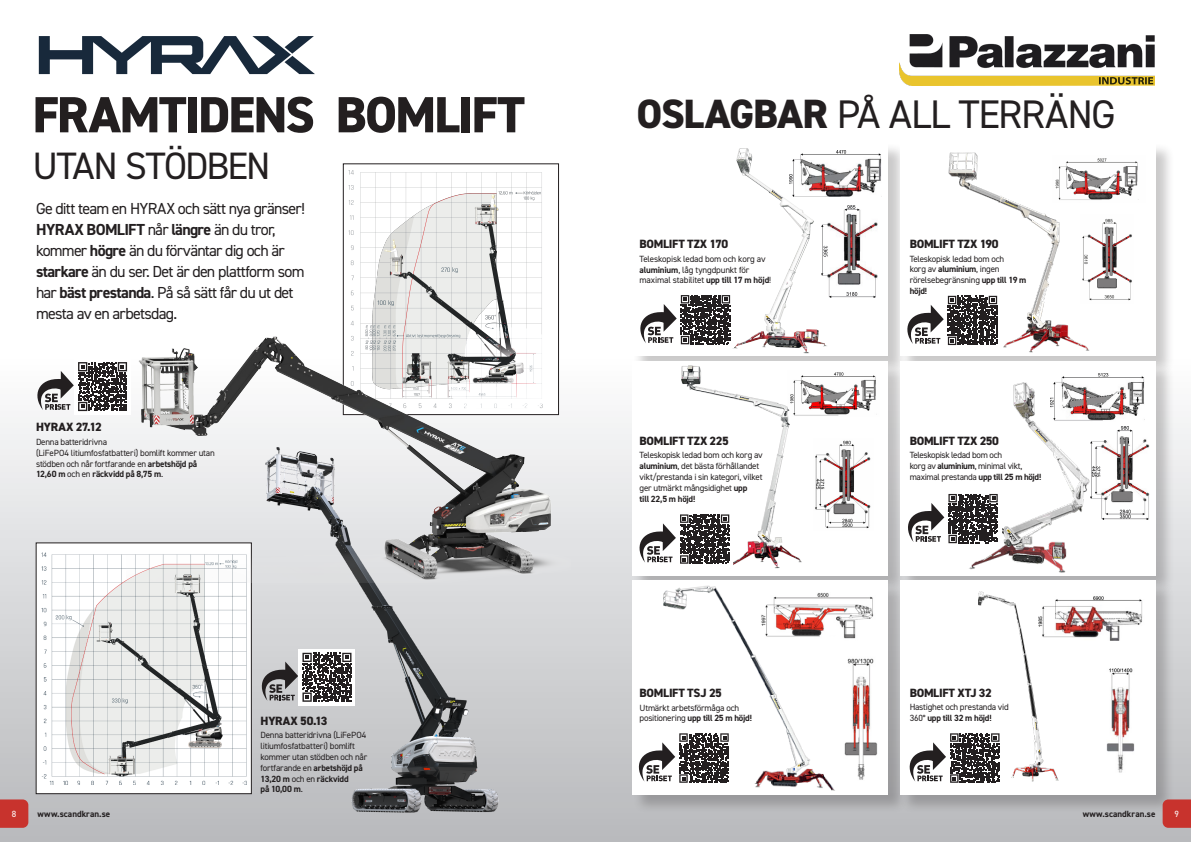
<style>
.page{position:relative;width:1191px;height:842px;background:#fff}
.page>*{position:absolute;margin:0;border:0;box-sizing:border-box;transform-origin:0 0}
.t1{font:800 51px "DIN2014";letter-spacing:-.035em;color:#231f20}
.t2{font:40px "DIN2014";letter-spacing:-.025em;color:#231f20}
.t3{font:38.2px "DIN2014";letter-spacing:-.045em;color:#231f20}
.t4{font:16px/21px "DIN2014";letter-spacing:-.05em;color:#231f20}
.t5{font:800 12px "DIN2014";letter-spacing:-.025em;color:#231f20}
.t6{font:9px/10.8px "DIN2014";letter-spacing:-.025em;color:#231f20}
.t7{font:700 9px "DIN2014";color:#231f20}
.t8{font:9px "DIN2014";color:#fff}
.s1{font-weight:800;font-size:41px}
.s2{font-weight:700}
</style>
<div class="page">
<div style="left:0;top:0;width:1191px;height:842px;background:linear-gradient(to bottom,#fff,#c3c4c7)"></div>
<div style="left:632px;top:142px;width:275px;height:233px;background:#231f20;opacity:.24"></div>
<div style="left:632px;top:142px;width:255px;height:214px;background:#fff"></div>
<div style="left:632px;top:362px;width:275px;height:233px;background:#231f20;opacity:.24"></div>
<div style="left:632px;top:361px;width:255px;height:214px;background:#fff"></div>
<div style="left:632px;top:581px;width:275px;height:232px;background:#231f20;opacity:.24"></div>
<div style="left:632px;top:580px;width:255px;height:214px;background:#fff"></div>
<div style="left:900px;top:142px;width:274px;height:233px;background:#231f20;opacity:.24"></div>
<div style="left:899px;top:142px;width:256px;height:214px;background:#fff"></div>
<div style="left:900px;top:362px;width:274px;height:233px;background:#231f20;opacity:.24"></div>
<div style="left:899px;top:361px;width:256px;height:214px;background:#fff"></div>
<div style="left:900px;top:581px;width:274px;height:232px;background:#231f20;opacity:.24"></div>
<div style="left:899px;top:580px;width:256px;height:214px;background:#fff"></div>
<img style="left:242px;top:583px;width:289px;height:243px">
<div style="left:343px;top:164px;width:215px;height:251px;background:#fff"></div>
<img style="left:348px;top:170px;width:194px;height:161px">
<div style="left:343px;top:164px;width:215px;height:251px;border:1px solid #231f20"></div>
<div style="left:36px;top:543px;width:215px;height:251px;background:#fff"></div>
<img style="left:41px;top:553px;width:205px;height:232px">
<svg style="left:39px;top:36px;width:276px;height:38px"></svg>
<div style="left:729px;top:144px;width:104px;height:212px;background:#231f20;opacity:.25"></div>
<img style="left:789px;top:151px;width:93px;height:45px">
<img style="left:821px;top:205px;width:56px;height:92px">
<img style="left:899px;top:26px;width:256px;height:60px">
<img style="left:1095px;top:219px;width:37px;height:82px">
<img style="left:948px;top:152px;width:147px;height:201px">
<img style="left:1052px;top:155px;width:87px;height:47px">
<img style="left:839px;top:440px;width:32px;height:89px">
<img style="left:839px;top:372px;width:37px;height:43px">
<img style="left:1090px;top:426px;width:60px;height:94px">
<img style="left:969px;top:382px;width:121px;height:191px">
<div style="left:1044px;top:372px;width:103px;height:53px;background:#fff"></div>
<img style="left:1051px;top:374px;width:93px;height:47px">
<img style="left:838px;top:596px;width:36px;height:43px">
<div style="left:660px;top:584px;width:178px;height:226px;background:#231f20;opacity:.48"></div>
<img style="left:844px;top:658px;width:33px;height:122px">
<img style="left:1071px;top:596px;width:72px;height:44px">
<img style="left:1106px;top:668px;width:29px;height:105px">
<img style="left:979px;top:591px;width:92px;height:191px">
<div style="left:299px;top:649px;width:56px;height:57px;background:#fff"></div>
<svg style="left:302px;top:652px;width:50px;height:50px"></svg>
<svg style="left:256px;top:653px;width:95px;height:49px"></svg>
<div style="left:74px;top:358px;width:57px;height:57px;background:#fff"></div>
<svg style="left:32px;top:362px;width:94px;height:49px"></svg>
<div style="left:677px;top:291px;width:57px;height:57px;background:#fff"></div>
<svg style="left:680px;top:295px;width:51px;height:50px"></svg>
<svg style="left:640px;top:295px;width:90px;height:49px"></svg>
<div style="left:675px;top:730px;width:57px;height:56px;background:#fff"></div>
<div style="left:677px;top:731px;width:54px;height:54px;background:linear-gradient(to right,#fff,#fff)"></div>
<svg style="left:638px;top:733px;width:90px;height:50px"></svg>
<div style="left:946px;top:730px;width:57px;height:56px;background:#fff"></div>
<svg style="left:999px;top:733px;width:1px;height:49px"></svg>
<svg style="left:909px;top:733px;width:90px;height:50px"></svg>
<div style="left:944px;top:490px;width:57px;height:57px;background:#fff"></div>
<svg style="left:948px;top:494px;width:50px;height:50px"></svg>
<svg style="left:908px;top:494px;width:89px;height:49px"></svg>
<div style="left:944px;top:292px;width:57px;height:57px;background:#fff"></div>
<svg style="left:948px;top:295px;width:50px;height:51px"></svg>
<svg style="left:907px;top:296px;width:90px;height:49px"></svg>
<img style="left:126px;top:331px;width:445px;height:252px">
<div style="left:678px;top:359px;width:161px;height:216px;background:#231f20;opacity:.49"></div>
<div style="left:676px;top:511px;width:57px;height:56px;background:#fff"></div>
<svg style="left:729px;top:514px;width:1px;height:47px"></svg>
<svg style="left:639px;top:514px;width:90px;height:50px"></svg>
<svg style="left:0;top:799px;width:28px;height:29px"></svg>
<svg style="left:1162px;top:799px;width:29px;height:29px"></svg>
<p class="t1" style="left:32px;top:81px;width:494px">FRAMTIDENS BOMLIFT</p>
<p class="t2" style="left:636px;top:90px;width:480px"><span class="s1">OSLAGBAR</span> PÅ ALL TERRÄNG</p>
<p class="t3" style="left:32px;top:141px;width:240px">UTAN STÖDBEN</p>
<p class="t4" style="left:36px;top:197px;width:270px">Ge ditt team en HYRAX och sätt nya gränser!<br><span class="s2">HYRAX BOMLIFT</span> når <span class="s2">längre</span> än du tror, kommer <span class="s2">högre</span> än du förväntar dig och är <span class="s2">starkare</span> än du ser. Det är den plattform som har <span class="s2">bäst prestanda</span>. På så sätt får du ut det mesta av en arbetsdag.</p>
<p class="t5" style="left:36px;top:419px;width:67px">HYRAX 27.12</p>
<p class="t6" style="left:36px;top:436px;width:180px">Denna batteridrivna<br>(LiFePO4 litiumfosfatbatteri) bomlift kommer utan stödben och når fortfarande en <span class="s2">arbetshöjd på 12,60 m</span> och en <span class="s2">räckvidd på 8,75 m</span>.</p>
<p class="t5" style="left:260px;top:712px;width:69px">HYRAX 50.13</p>
<p class="t6" style="left:260px;top:730px;width:108px">Denna batteridrivna (LiFePO4 litiumfosfatbatteri) bomlift kommer utan stödben och når fortfarande en <span class="s2">arbetshöjd på<br>13,20 m</span> och en <span class="s2">räckvidd<br>på 10,00 m</span>.</p>
<p class="t5" style="left:639px;top:236px;width:90px">BOMLIFT TZX 170</p>
<p class="t6" style="left:639px;top:253px;width:133px">Teleskopisk ledad bom och korg av <span class="s2">aluminium</span>, låg tyngdpunkt för maximal stabilitet <span class="s2">upp till 17 m höjd</span>!</p>
<p class="t5" style="left:639px;top:433px;width:91px">BOMLIFT TZX 225</p>
<p class="t6" style="left:639px;top:450px;width:125px">Teleskopisk ledad bom och korg av <span class="s2">aluminium</span>, det bästa förhållandet vikt/prestanda i sin kategori, vilket ger utmärkt mångsidighet <span class="s2">upp<br>till 22,5 m höjd!</span></p>
<p class="t5" style="left:639px;top:685px;width:84px">BOMLIFT TSJ 25</p>
<p class="t6" style="left:639px;top:702px;width:114px">Utmärkt arbetsförmåga och positionering <span class="s2">upp till 25 m höjd!</span></p>
<p class="t5" style="left:909px;top:236px;width:90px">BOMLIFT TZX 190</p>
<p class="t6" style="left:909px;top:253px;width:118px">Teleskopisk ledad bom och<br>korg av <span class="s2">aluminium</span>, ingen rörelsebegränsning <span class="s2">upp till 19 m höjd!</span></p>
<p class="t5" style="left:909px;top:433px;width:91px">BOMLIFT TZX 250</p>
<p class="t6" style="left:909px;top:450px;width:133px">Teleskopisk ledad bom och<br>korg av <span class="s2">aluminium</span>, minimal vikt, maximal prestanda <span class="s2">upp till 25 m höjd!</span></p>
<p class="t5" style="left:909px;top:684px;width:84px">BOMLIFT XTJ 32</p>
<p class="t6" style="left:909px;top:701px;width:101px">Hastighet och prestanda vid<br>360° <span class="s2">upp till 32 m höjd!</span></p>
<p class="t8" style="left:12px;top:808px;width:6px">8</p>
<p class="t7" style="left:38px;top:808px;width:74px">www.scandkran.se</p>
<p class="t7" style="left:1082px;top:808px;width:74px">www.scandkran.se</p>
<p class="t8" style="left:1174px;top:808px;width:6px">9</p>
</div>
